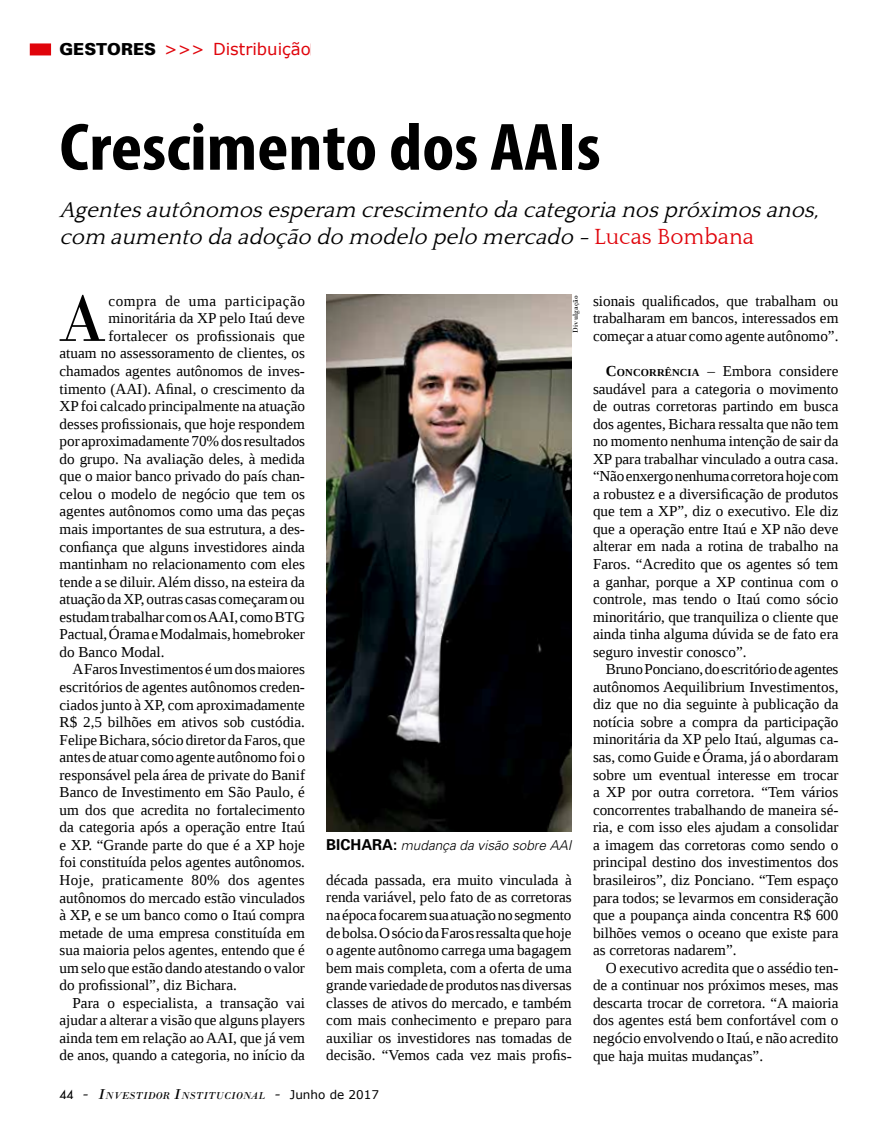
<style>
.page{position:relative;width:881px;height:1127px;background:#fff}
.page>*{position:absolute;margin:0;border:0;box-sizing:border-box;transform-origin:0 0}
.t1{font:68.7px "Bodoni";color:#000}
.t2{font:700 condensed 67.5px "Myriad Pro";color:#000;scale:1.1 1}
.t3{font:italic 22.5px/27px "Quattrocento";color:#000}
.t4{font:16.5px "Verdana";color:#e0040b}
.t5{font:15.15px/17.5px "Liberation Serif";color:#000;text-align:justify}
.t6{font:15.15px "Liberation Serif";letter-spacing:.02em;color:#000}
.t7{font:15.15px "Liberation Serif";letter-spacing:.035em;color:#000}
.t8{font:italic 300 13.5px "Univers";color:#000}
.t9{font:italic 10.5px "Bodoni";color:#000}
.t10{font:7.5px "Bodoni";letter-spacing:.03em;color:#000}
.s1{font-family:"USA Black";color:#000}
.s2{font-style:normal;color:#e0040b}
.s3{font-weight:700;font-style:normal;font-size:15px}
.s4{font-family:"Futura";font-style:normal;font-size:12px}
.s5{font-family:"Minion Pro";font-style:normal;font-size:18px}
.s6{font-size:15px}
.s7{font-family:"Verdana";font-style:normal;font-size:12px}
.s8{font-weight:700}
.s9{font-weight:700;font-size:10.65px}
</style>
<div class="page">
<img style="left:326px;top:295px;width:245px;height:536px">
<div style="left:30px;top:43px;width:281px;height:12px;background:#e0040b"></div>
<div style="left:51px;top:43px;width:260px;height:13px;background:#fff"></div>
<p class="t4" style="left:60px;top:38px;width:252px"><span class="s1">GESTORES</span> &gt;&gt;&gt; Distribuição</p>
<h2 class="t2" style="left:60px;top:105px;width:493px">Crescimento dos AAIs</h2>
<h3 class="t3" style="left:60px;top:197px;width:760px">Agentes autônomos esperam crescimento da categoria nos próximos anos, com aumento da adoção do modelo pelo mercado - <span class="s2">Lucas Bombana</span></h3>
<h1 class="t1" style="left:58px;top:278px;width:50px">A</h1>
<p class="t7" style="left:108px;top:291px;width:198px">compra de uma participação</p>
<p class="t5" style="left:108px;top:309px;width:198px">minoritária da XP pelo Itaú deve</p>
<p class="t5" style="left:108px;top:327px;width:198px">fortalecer os profissionais que</p>
<p class="t5" style="left:60px;top:344px;width:247px">atuam no assessoramento de clientes, os</p>
<p class="t5" style="left:60px;top:362px;width:247px">chamados agentes autônomos de inves-</p>
<p class="t5" style="left:60px;top:380px;width:247px">timento (AAI). Afinal, o crescimento da</p>
<p class="t5" style="left:60px;top:397px;width:247px">XP foi calcado principalmente na atuação</p>
<p class="t5" style="left:60px;top:415px;width:247px">desses profissionais, que hoje respondem</p>
<p class="t5" style="left:60px;top:432px;width:247px">por aproximadamente 70% dos resultados</p>
<p class="t5" style="left:60px;top:450px;width:247px">do grupo. Na avaliação deles, à medida</p>
<p class="t5" style="left:60px;top:467px;width:247px">que o maior banco privado do país chan-</p>
<p class="t5" style="left:60px;top:485px;width:247px">celou o modelo de negócio que tem os</p>
<p class="t5" style="left:60px;top:502px;width:247px">agentes autônomos como uma das peças</p>
<p class="t5" style="left:60px;top:520px;width:247px">mais importantes de sua estrutura, a des-</p>
<p class="t5" style="left:60px;top:538px;width:247px">confiança que alguns investidores ainda</p>
<p class="t5" style="left:60px;top:555px;width:247px">mantinham no relacionamento com eles</p>
<p class="t5" style="left:60px;top:573px;width:247px">tende a se diluir. Além disso, na esteira da</p>
<p class="t5" style="left:60px;top:590px;width:247px">atuação da XP, outras casas começaram ou</p>
<p class="t5" style="left:60px;top:608px;width:247px">estudam trabalhar com os AAI, como BTG</p>
<p class="t5" style="left:60px;top:625px;width:247px">Pactual, Órama e Modalmais, homebroker</p>
<p class="t5" style="left:60px;top:643px;width:106px">do Banco Modal.</p>
<p class="t5" style="left:72px;top:660px;width:234px">A Faros Investimentos é um dos maiores</p>
<p class="t5" style="left:60px;top:678px;width:247px">escritórios de agentes autônomos creden-</p>
<p class="t5" style="left:60px;top:695px;width:247px">ciados junto à XP, com aproximadamente</p>
<p class="t5" style="left:60px;top:713px;width:247px">R$ 2,5 bilhões em ativos sob custódia.</p>
<p class="t5" style="left:60px;top:731px;width:247px">Felipe Bichara, sócio diretor da Faros, que</p>
<p class="t5" style="left:60px;top:748px;width:247px">antes de atuar como agente autônomo foi o</p>
<p class="t5" style="left:60px;top:766px;width:247px">responsável pela área de private do Banif</p>
<p class="t5" style="left:60px;top:783px;width:247px">Banco de Investimento em São Paulo, é</p>
<p class="t5" style="left:60px;top:801px;width:247px">um dos que acredita no fortalecimento</p>
<p class="t5" style="left:60px;top:818px;width:247px">da categoria após a operação entre Itaú</p>
<p class="t5" style="left:60px;top:836px;width:247px">e XP. “Grande parte do que é a XP hoje</p>
<p class="t5" style="left:60px;top:853px;width:247px">foi constituída pelos agentes autônomos.</p>
<p class="t6" style="left:60px;top:870px;width:247px">Hoje, praticamente 80% dos agentes</p>
<p class="t5" style="left:60px;top:888px;width:247px">autônomos do mercado estão vinculados</p>
<p class="t5" style="left:60px;top:906px;width:247px">à XP, e se um banco como o Itaú compra</p>
<p class="t5" style="left:60px;top:924px;width:247px">metade de uma empresa constituída em</p>
<p class="t5" style="left:60px;top:941px;width:247px">sua maioria pelos agentes, entendo que é</p>
<p class="t5" style="left:60px;top:959px;width:247px">um selo que estão dando atestando o valor</p>
<p class="t5" style="left:60px;top:976px;width:179px">do profissional”, diz Bichara.</p>
<p class="t5" style="left:72px;top:994px;width:234px">Para o especialista, a transação vai</p>
<p class="t5" style="left:60px;top:1011px;width:247px">ajudar a alterar a visão que alguns players</p>
<p class="t5" style="left:60px;top:1029px;width:247px">ainda tem em relação ao AAI, que já vem</p>
<p class="t5" style="left:60px;top:1046px;width:247px">de anos, quando a categoria, no início da</p>
<p class="t10" style="left:571px;top:333px;width:39px;rotate:-90deg">Divulgação</p>
<p class="t8" style="left:326px;top:837px;width:246px"><span class="s3">BICHARA:</span> mudança da visão sobre AAI</p>
<p class="t5" style="left:326px;top:871px;width:247px">década passada, era muito vinculada à renda variável, pelo fato de as corretoras na época focarem sua atuação no segmento de bolsa. O sócio da Faros ressalta que hoje o agente autônomo carrega uma bagagem bem mais completa, com a oferta de uma grande variedade de produtos nas diversas classes de ativos do mercado, e também com mais conhecimento e preparo para auxiliar os investidores nas tomadas de decisão. “Vemos cada vez mais profis-</p>
<p class="t9" style="left:60px;top:1089px;width:321px"><span class="s4">44</span> <span class="s5">-</span> <span class="s6">I</span>NVESTIDOR <span class="s6">I</span>NSTITUCIONAL <span class="s5">-</span> <span class="s7">Junho de 2017</span></p>
<p class="t5" style="left:592px;top:292px;width:247px">sionais qualificados, que trabalham ou trabalharam em bancos, interessados em começar a atuar como agente autônomo”.</p>
<p class="t5" style="left:592px;top:362px;width:247px;text-indent:13px"><span class="s8">C</span><span class="s9">ONCORRÊNCIA</span> – Embora considere saudável para a categoria o movimento de outras corretoras partindo em busca dos agentes, Bichara ressalta que não tem no momento nenhuma intenção de sair da XP para trabalhar vinculado a outra casa. “Não enxergo nenhuma corretora hoje com a robustez e a diversificação de produtos que tem a XP”, diz o executivo. Ele diz que a operação entre Itaú e XP não deve alterar em nada a rotina de trabalho na Faros. “Acredito que os agentes só tem a ganhar, porque a XP continua com o controle, mas tendo o Itaú como sócio minoritário, que tranquiliza o cliente que ainda tinha alguma dúvida se de fato era seguro investir conosco”.</p>
<p class="t5" style="left:592px;top:660px;width:247px;text-indent:13px">Bruno Ponciano, do escritório de agentes autônomos Aequilibrium Investimentos, diz que no dia seguinte à publicação da notícia sobre a compra da participação minoritária da XP pelo Itaú, algumas ca&shy;sas, como Guide e Órama, já o abordaram sobre um eventual interesse em trocar a XP por outra corretora. “Tem vários concorrentes trabalhando de maneira sé&shy;ria, e com isso eles ajudam a consolidar a imagem das corretoras como sendo o principal destino dos investimentos dos brasileiros”, diz Ponciano. “Tem espaço para todos; se levarmos em consideração que a poupança ainda concentra R$ 600 bilhões vemos o oceano que existe para as corretoras nadarem”.</p>
<p class="t5" style="left:592px;top:959px;width:247px;text-indent:13px">O executivo acredita que o assédio ten&shy;de a continuar nos próximos meses, mas descarta trocar de corretora. “A maioria dos agentes está bem confortável com o negócio envolvendo o Itaú, e não acredito que haja muitas mudanças”.</p>
</div>
